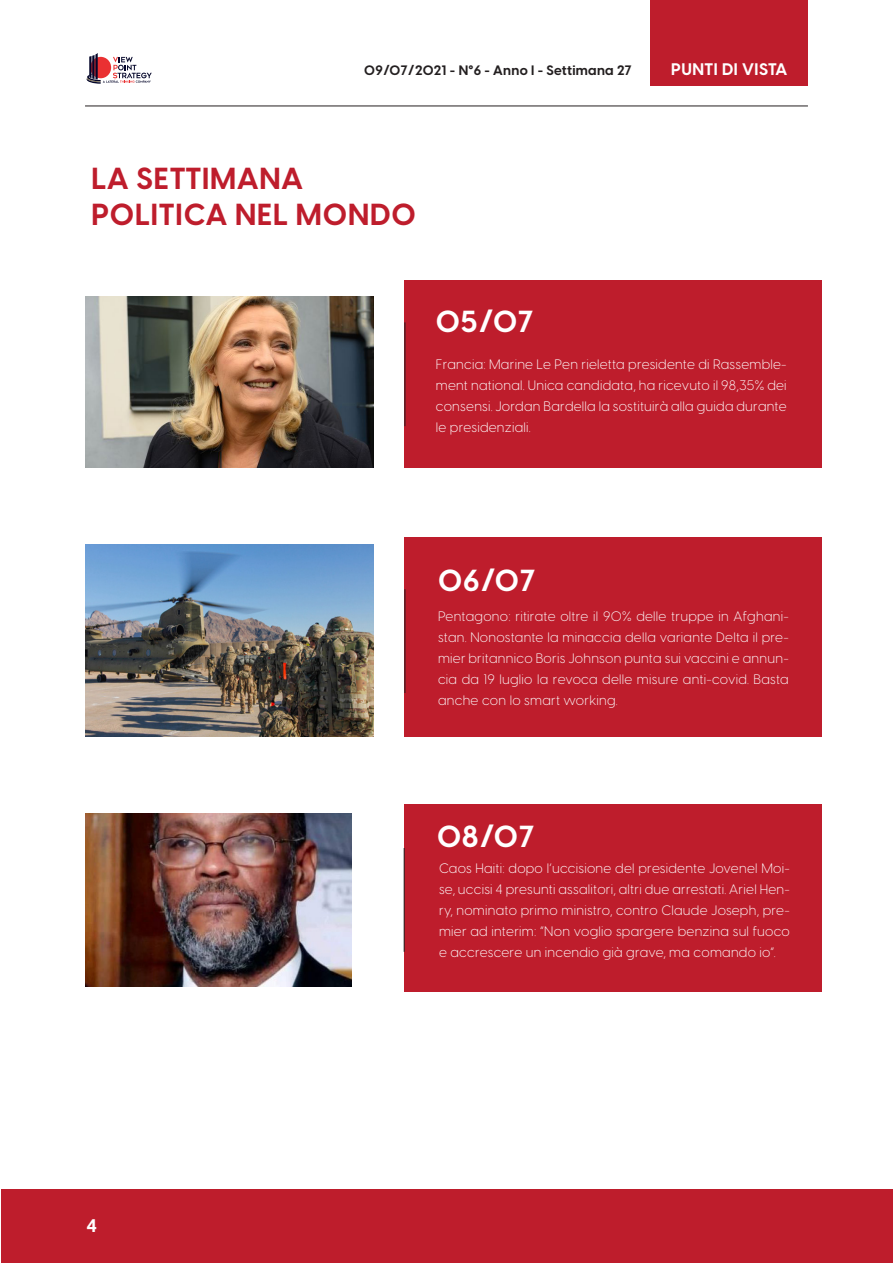
<style>
.page{position:relative;width:893px;height:1263px;background:#fff}
.page>*{position:absolute;margin:0;border:0;box-sizing:border-box;transform-origin:0 0}
.titolo{font:700 30px "Visby CF";letter-spacing:.03em;color:#be1d2c}
.titolo-2{font:700 30px "Visby CF";letter-spacing:.03em;color:#fff}
.t1{font:700 18px "Visby CF";color:#fff}
.t2{font:700 16.5px "Visby CF";letter-spacing:.03em;color:#fff}
.testo{font:300 13.5px/21px "Visby CF";letter-spacing:.02em;color:#fff;text-align:justify}
.testo-2{font:300 13.5px/21px "Visby CF";letter-spacing:.02em;color:#fcfcfc;text-align:justify}
.t3{font:700 13.5px "Visby CF";letter-spacing:.02em;color:#231f20}
</style>
<div class="page">
<div style="left:651px;top:0;width:157px;height:85px;background:#be1d2c"></div>
<div style="left:1px;top:1189px;width:892px;height:74px;background:#be1d2c"></div>
<svg style="left:87px;top:53px;width:65px;height:31px"></svg>
<hr style="left:85px;top:106px;width:723px;height:1px;background:#231f20">
<div style="left:404px;top:805px;width:417px;height:187px;background:#be1d2c"></div>
<div style="left:405px;top:280px;width:417px;height:187px;background:#be1d2c"></div>
<div style="left:405px;top:537px;width:417px;height:200px;background:#be1d2c"></div>
<img style="left:85px;top:813px;width:267px;height:173px">
<hr style="left:404px;top:848px;width:1px;height:104px;background:#231f20">
<hr style="left:405px;top:322px;width:1px;height:104px;background:#231f20">
<hr style="left:405px;top:589px;width:1px;height:104px;background:#231f20">
<img style="left:85px;top:296px;width:288px;height:171px">
<img style="left:85px;top:544px;width:288px;height:193px">
<p class="t3" style="left:364px;top:62px;width:269px">09/07/2021 - N°6 - Anno I - Settimana 27</p>
<p class="t2" style="left:671px;top:58px;width:118px">PUNTI DI VISTA</p>
<p class="titolo" style="left:91px;top:159px;width:213px">LA SETTIMANA</p>
<p class="titolo" style="left:91px;top:195px;width:326px">POLITICA NEL MONDO</p>
<p class="titolo-2" style="left:436px;top:302px;width:99px">05/07</p>
<p class="testo" style="left:436px;top:354px;width:352px">Francia: Marine Le Pen rieletta presidente di Rassemble&shy;ment national. Unica candidata, ha ricevuto il 98,35% dei consensi. Jordan Bardella la sostituirà alla guida durante le presidenziali.</p>
<p class="titolo-2" style="left:438px;top:561px;width:99px">06/07</p>
<p class="testo-2" style="left:438px;top:606px;width:352px">Pentagono: ritirate oltre il 90% delle truppe in Afghani&shy;stan. Nonostante la minaccia della variante Delta il pre&shy;mier britannico Boris Johnson punta sui vaccini e annun&shy;cia da 19 luglio la revoca delle misure anti-covid. Basta anche con lo smart working.</p>
<p class="titolo-2" style="left:437px;top:817px;width:99px">08/07</p>
<p class="testo" style="left:439px;top:858px;width:352px">Caos Haiti: dopo l’uccisione del presidente Jovenel Moi&shy;se, uccisi 4 presunti assalitori, altri due arrestati. Ariel Hen&shy;ry, nominato primo ministro, contro Claude Joseph, pre&shy;mier ad interim: “Non voglio spargere benzina sul fuoco e accrescere un incendio già grave, ma comando io”.</p>
<h2 class="t1" style="left:87px;top:1214px;width:12px">4</h2>
</div>
